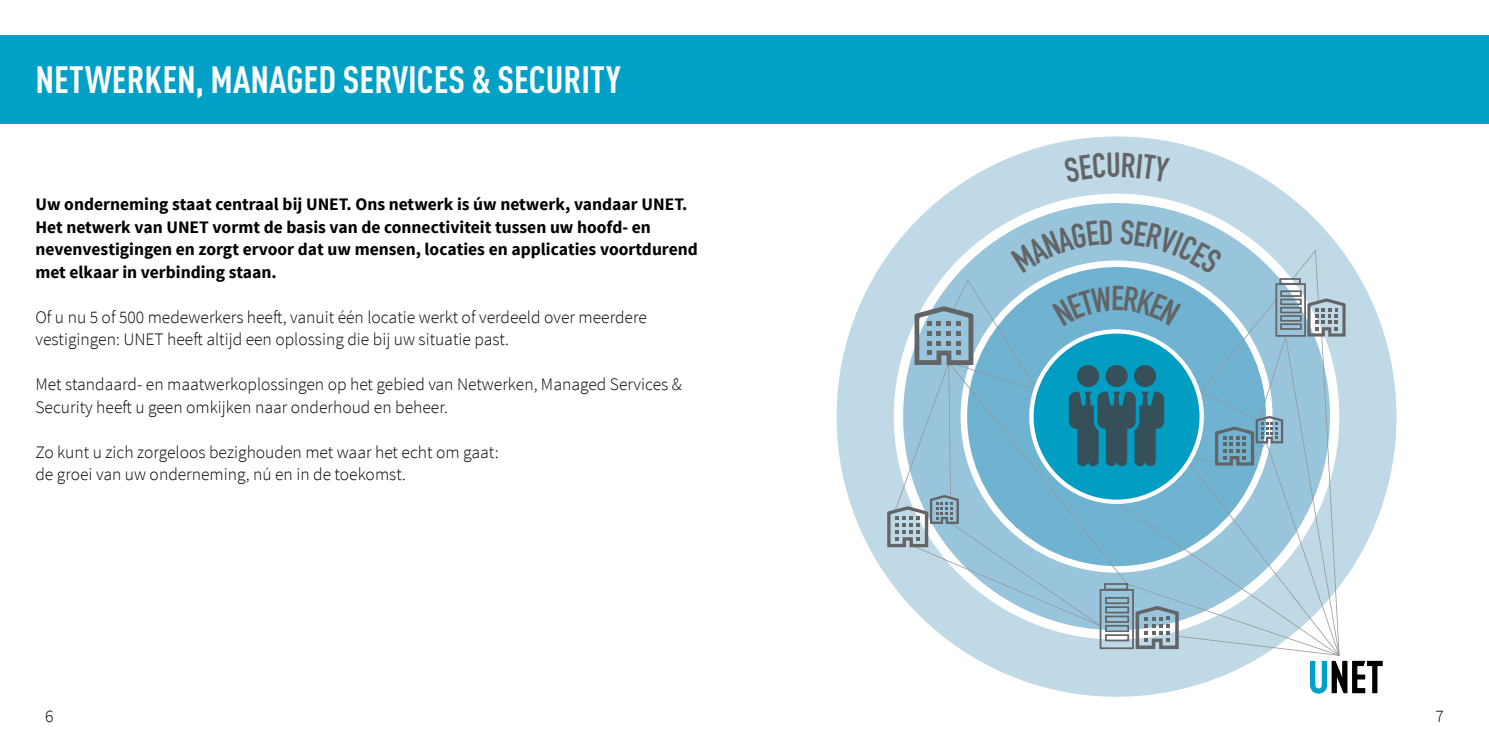
<style>
.page{position:relative;width:1489px;height:745px;background:#fff}
.page>*{position:absolute;margin:0;border:0;box-sizing:border-box;transform-origin:0 0}
.t1{font:700 condensed 37.5px "DINOT";color:#fff}
.t2{font:300 17.5px/22.5px "Source Sans Pro";color:#000}
.t3{font:700 17.5px/22.5px "Source Sans Pro";color:#000}
</style>
<div class="page">
<div style="left:744px;top:35px;width:744px;height:89px;background:#00a0c7"></div>
<div style="left:0;top:35px;width:744px;height:89px;background:#00a0c7"></div>
<div style="left:836px;top:136px;width:560px;height:560px;background:#c0d9e7;border-radius:50%"></div>
<svg style="left:887px;top:219px;width:495px;height:474px"></svg>
<h1 class="t1" style="left:35px;top:52px;width:586px">NETWERKEN, MANAGED SERVICES &amp; SECURITY</h1>
<p class="t3" style="left:35px;top:193px;width:664px">Uw onderneming staat centraal bij UNET. Ons netwerk is úw netwerk, vandaar UNET.<br>Het netwerk van UNET vormt de basis van de connectiviteit tussen uw hoofd- en nevenvestigingen en zorgt ervoor dat uw mensen, locaties en applicaties voortdurend met elkaar in verbinding staan.</p>
<p class="t2" style="left:35px;top:305px;width:613px">Of u nu 5 of 500 medewerkers heeft, vanuit één locatie werkt of verdeeld over meerdere vestigingen: UNET heeft altijd een oplossing die bij uw situatie past.</p>
<p class="t2" style="left:35px;top:373px;width:648px">Met standaard- en maatwerkoplossingen op het gebied van Netwerken, Managed Services &amp;<br>Security heeft u geen omkijken naar onderhoud en beheer.</p>
<p class="t2" style="left:35px;top:440px;width:464px">Zo kunt u zich zorgeloos bezighouden met waar het echt om gaat: de groei van uw onderneming, nú en in de toekomst.</p>
<p class="t2" style="left:45px;top:704px;width:10px">6</p>
<p class="t2" style="left:1435px;top:704px;width:10px">7</p>
</div>
